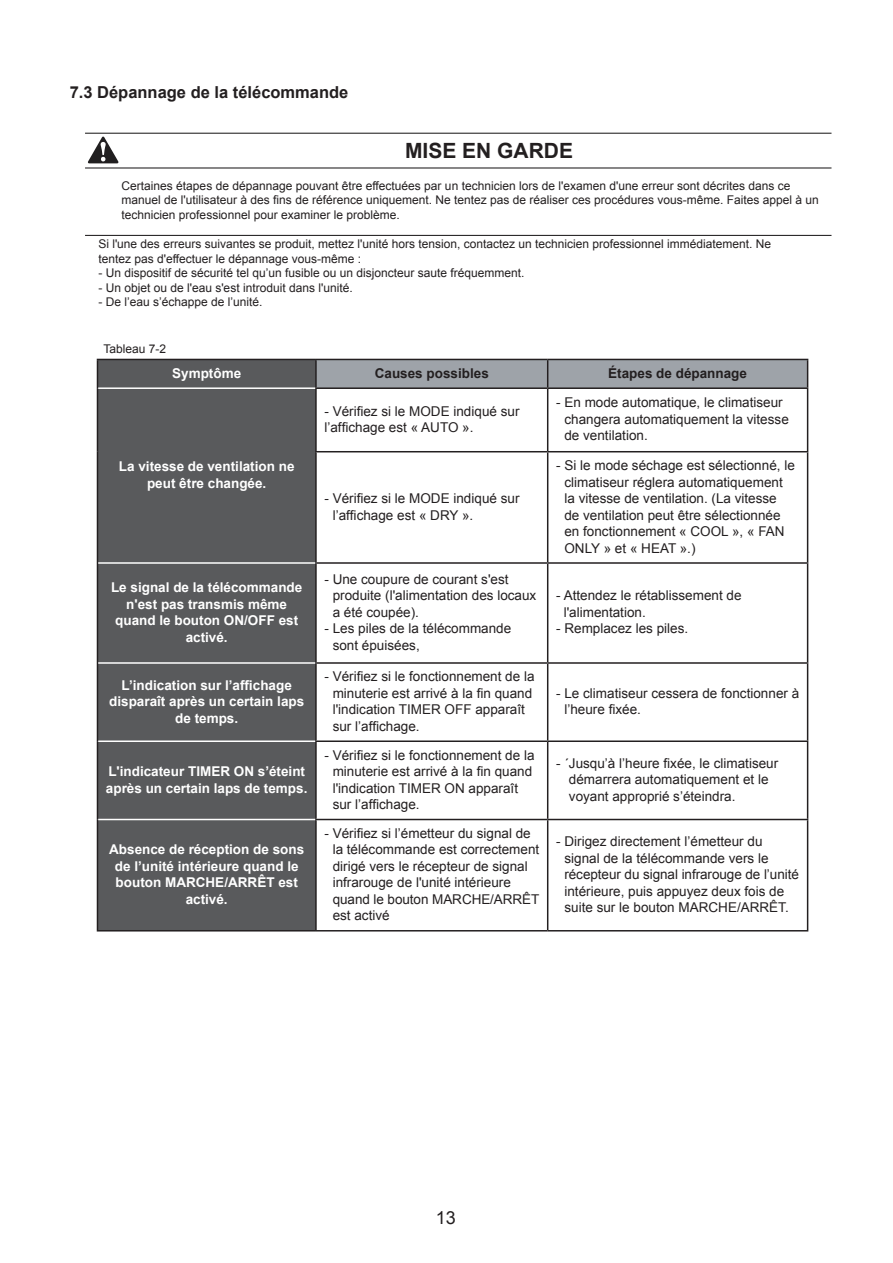
<style>
.page{position:relative;width:893px;height:1263px;background:#fff}
.page>*{position:absolute;margin:0;border:0;box-sizing:border-box;transform-origin:0 0}
.t1{font:700 21px "Arial";color:#231f20}
.t2{font:18px "Arial";color:#231f20}
.t3{font:700 16.5px "Arial";color:#231f20}
.t4{font:13.5px/16.5px "Arial";color:#231f20}
.t5{font:700 13.5px/16.5px "Arial";color:#fff;text-align:center}
.t6{font:700 13.5px "Arial";color:#231f20}
.t7{font:12px/14.4px "Arial";color:#231f20}
</style>
<div class="page">
<hr style="left:85px;top:167px;width:746px;height:2px;background:#211f20">
<hr style="left:85px;top:133px;width:746px;height:1px;background:#211f20">
<hr style="left:85px;top:235px;width:746px;height:1px;background:#211f20">
<svg style="left:88px;top:136px;width:31px;height:27px"></svg>
<div style="left:98px;top:360px;width:217px;height:570px;background:#595a5c"></div>
<hr style="left:97px;top:359px;width:219px;height:1px;background:#231f20">
<svg style="left:97px;top:360px;width:1px;height:28px"></svg>
<hr style="left:315px;top:360px;width:2px;height:27px;background:#231f20">
<svg style="left:316px;top:359px;width:492px;height:28px;background:#979ba1"></svg>
<hr style="left:97px;top:388px;width:1px;height:64px;background:#231f20">
<hr style="left:315px;top:387px;width:233px;height:2px;background:#231f20">
<hr style="left:315px;top:389px;width:2px;height:62px;background:#231f20">
<hr style="left:548px;top:387px;width:260px;height:2px;background:#231f20">
<hr style="left:547px;top:389px;width:1px;height:62px;background:#231f20">
<hr style="left:807px;top:389px;width:1px;height:62px;background:#231f20">
<hr style="left:97px;top:452px;width:1px;height:111px;background:#231f20">
<hr style="left:315px;top:451px;width:233px;height:1px;background:#231f20">
<hr style="left:315px;top:452px;width:2px;height:110px;background:#231f20">
<hr style="left:548px;top:451px;width:260px;height:1px;background:#231f20">
<hr style="left:547px;top:452px;width:1px;height:110px;background:#231f20">
<hr style="left:807px;top:452px;width:1px;height:110px;background:#231f20">
<hr style="left:97px;top:563px;width:1px;height:100px;background:#231f20">
<hr style="left:315px;top:562px;width:233px;height:2px;background:#231f20">
<hr style="left:315px;top:564px;width:2px;height:98px;background:#231f20">
<hr style="left:548px;top:562px;width:260px;height:2px;background:#231f20">
<hr style="left:547px;top:564px;width:1px;height:98px;background:#231f20">
<hr style="left:807px;top:564px;width:1px;height:98px;background:#231f20">
<hr style="left:97px;top:663px;width:1px;height:78px;background:#231f20">
<hr style="left:315px;top:662px;width:233px;height:2px;background:#231f20">
<hr style="left:315px;top:664px;width:2px;height:76px;background:#231f20">
<hr style="left:548px;top:662px;width:260px;height:2px;background:#231f20">
<hr style="left:547px;top:664px;width:1px;height:76px;background:#231f20">
<hr style="left:807px;top:664px;width:1px;height:76px;background:#231f20">
<hr style="left:97px;top:741px;width:1px;height:78px;background:#231f20">
<hr style="left:315px;top:740px;width:233px;height:2px;background:#231f20">
<hr style="left:315px;top:742px;width:2px;height:77px;background:#231f20">
<hr style="left:548px;top:740px;width:260px;height:2px;background:#231f20">
<hr style="left:547px;top:742px;width:1px;height:77px;background:#231f20">
<hr style="left:807px;top:742px;width:1px;height:77px;background:#231f20">
<hr style="left:97px;top:819px;width:1px;height:111px;background:#231f20">
<hr style="left:315px;top:819px;width:233px;height:1px;background:#231f20">
<hr style="left:315px;top:820px;width:2px;height:110px;background:#231f20">
<hr style="left:548px;top:819px;width:260px;height:1px;background:#231f20">
<hr style="left:547px;top:820px;width:1px;height:110px;background:#231f20">
<hr style="left:807px;top:820px;width:1px;height:110px;background:#231f20">
<hr style="left:97px;top:930px;width:219px;height:1px;background:#231f20">
<hr style="left:316px;top:930px;width:232px;height:1px;background:#231f20">
<hr style="left:548px;top:930px;width:260px;height:1px;background:#231f20">
<hr style="left:98px;top:387px;width:217px;height:2px;background:#fff">
<hr style="left:98px;top:562px;width:217px;height:2px;background:#fff">
<hr style="left:98px;top:662px;width:217px;height:2px;background:#fff">
<hr style="left:98px;top:740px;width:217px;height:2px;background:#fff">
<hr style="left:98px;top:819px;width:217px;height:1px;background:#fff">
<p class="t3" style="left:70px;top:81px;width:280px">7.3 Dépannage de la télécommande</p>
<p class="t1" style="left:405px;top:136px;width:170px">MISE EN GARDE</p>
<p class="t7" style="left:122px;top:178px;width:699px">Certaines étapes de dépannage pouvant être effectuées par un technicien lors de l'examen d'une erreur sont décrites dans ce manuel de l'utilisateur à des fins de référence uniquement. Ne tentez pas de réaliser ces procédures vous-même. Faites appel à un technicien professionnel pour examiner le problème.</p>
<p class="t7" style="left:98px;top:237px;width:674px">Si l'une des erreurs suivantes se produit, mettez l'unité hors tension, contactez un technicien professionnel immédiatement. Ne tentez pas d'effectuer le dépannage vous-même :</p>
<p class="t7" style="left:98px;top:266px;width:428px">- Un dispositif de sécurité tel qu’un fusible ou un disjoncteur saute fréquemment.</p>
<p class="t7" style="left:98px;top:280px;width:256px">- Un objet ou de l'eau s'est introduit dans l'unité.</p>
<p class="t7" style="left:98px;top:295px;width:166px">- De l’eau s’échappe de l’unité.</p>
<p class="t7" style="left:104px;top:341px;width:64px">Tableau 7-2</p>
<p class="t5" style="left:172px;top:365px;width:71px">Symptôme</p>
<p class="t6" style="left:375px;top:364px;width:116px">Causes possibles</p>
<p class="t6" style="left:608px;top:364px;width:140px">Étapes de dépannage</p>
<p class="t5" style="left:119px;top:459px;width:177px">La vitesse de ventilation ne peut être changée.</p>
<p class="t4" style="left:324px;top:403px;width:197px">- Vérifiez si le MODE indiqué sur l’affichage est « AUTO ».</p>
<p class="t4" style="left:564px;top:395px;width:226px;text-indent:-8px">- En mode automatique, le climatiseur changera automatiquement la vitesse de ventilation.</p>
<p class="t4" style="left:333px;top:490px;width:188px;text-indent:-8px">- Vérifiez si le MODE indiqué sur l’affichage est « DRY ».</p>
<p class="t4" style="left:564px;top:457px;width:232px;text-indent:-8px">- Si le mode séchage est sélectionné, le climatiseur réglera automatiquement la vitesse de ventilation. (La vitesse de ventilation peut être sélectionnée en fonctionnement « COOL », « FAN ONLY » et « HEAT ».)</p>
<p class="t5" style="left:111px;top:580px;width:193px">Le signal de la télécommande n'est pas transmis même quand le bouton ON/OFF est activé.</p>
<p class="t4" style="left:333px;top:571px;width:205px;text-indent:-8px">- Une coupure de courant s'est produite (l'alimentation des locaux a été coupée).</p>
<p class="t4" style="left:333px;top:621px;width:180px;text-indent:-8px">- Les piles de la télécommande sont épuisées,</p>
<p class="t5" style="left:109px;top:677px;width:197px">L’indication sur l’affichage disparaît après un certain laps de temps.</p>
<p class="t4" style="left:333px;top:668px;width:203px;text-indent:-8px">- Vérifiez si le fonctionnement de la minuterie est arrivé à la fin quand l'indication TIMER OFF apparaît sur l’affichage.</p>
<p class="t4" style="left:564px;top:588px;width:179px;text-indent:-8px">- Attendez le rétablissement de l'alimentation.</p>
<p class="t4" style="left:556px;top:621px;width:134px">- Remplacez les piles.</p>
<p class="t4" style="left:564px;top:685px;width:236px;text-indent:-8px">- Le climatiseur cessera de fonctionner à l’heure fixée.</p>
<p class="t5" style="left:106px;top:763px;width:203px;text-align:left">L'indicateur TIMER ON s’éteint après un certain laps de temps.</p>
<p class="t5" style="left:109px;top:842px;width:197px">Absence de réception de sons de l’unité intérieure quand le bouton MARCHE/ARRÊT est activé.</p>
<p class="t4" style="left:333px;top:747px;width:203px;text-indent:-8px">- Vérifiez si le fonctionnement de la minuterie est arrivé à la fin quand l'indication TIMER ON apparaît sur l’affichage.</p>
<p class="t4" style="left:569px;top:755px;width:211px;text-indent:-13px">- ´Jusqu’à l’heure fixée, le climatiseur démarrera automatiquement et le voyant approprié s’éteindra.</p>
<p class="t4" style="left:333px;top:825px;width:208px;text-indent:-8px">- Vérifiez si l’émetteur du signal de la télécommande est correctement dirigé vers le récepteur de signal infrarouge de l'unité intérieure quand le bouton MARCHE/ARRÊT est activé</p>
<p class="t4" style="left:564px;top:833px;width:236px;text-indent:-8px">- Dirigez directement l’émetteur du signal de la télécommande vers le récepteur du signal infrarouge de l’unité intérieure, puis appuyez deux fois de suite sur le bouton MARCHE/ARRÊT.</p>
<h2 class="t2" style="left:436px;top:1206px;width:22px">13</h2>
</div>
